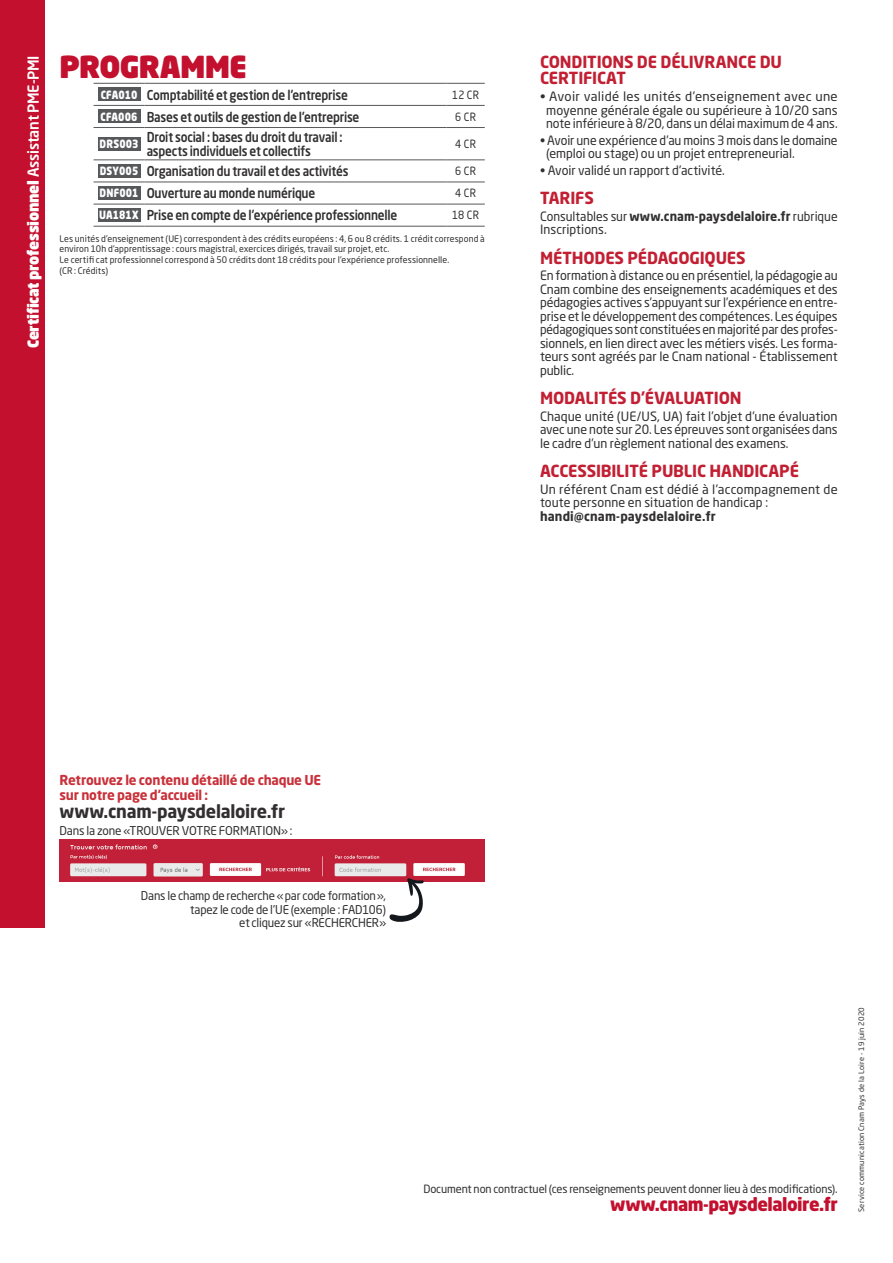
<style>
.page{position:relative;width:893px;height:1263px;background:#fff}
.page>*{position:absolute;margin:0;border:0;box-sizing:border-box;transform-origin:0 0}
.t1{font:900 30px "Neo Sans W1 G";letter-spacing:-.025em;color:#c3102e}
.t2{font:900 18px "Neo Sans W1 G";letter-spacing:-.03em;color:#c3102e}
.t3{font:700 18px "Neo Sans W1 G";letter-spacing:-.015em;color:#312f30}
.t4{font:700 16.5px/16.5px "Neo Sans W1 G";letter-spacing:-.01em;color:#c21f33}
.t5{font:900 15px "Neo Sans W1 G";letter-spacing:-.015em;color:#fff}
.t6{font:500 13.5px/13.5px "Neo Sans W1 G";letter-spacing:-.02em;color:#312f30;scale:.88 1}
.t7{font:700 13.5px/15px "Neo Sans W1 G";letter-spacing:-.02em;color:#c9313a}
.t8{font:12.75px/13.5px "Neo Sans W1 G";color:#312f30;text-align:justify}
.t9{font:12.75px/13.5px "Neo Sans W1 G";color:#312f30;scale:.96 1}
.t10{font:700 12.75px "Neo Sans W1 G";letter-spacing:.01em;color:#312f30}
.t11{font:12px/13.5px "Neo Sans W1 G";letter-spacing:-.015em;color:#312f30;text-align:right;scale:.96 1}
.t12{font:12px "Neo Sans W1 G";letter-spacing:-.015em;color:#312f30}
.t13{font:11.25px "Neo Sans W1 G";letter-spacing:-.01em;color:#312f30}
.t14{font:11.25px "Neo Sans W1 G";letter-spacing:-.01em;color:#312f30;scale:.9 1}
.t15{font:9px/10.8px "Neo Sans W1 G";letter-spacing:.01em;color:#312f30}
.t16{font:7.5px "Neo Sans W1 G";letter-spacing:.02em;color:#312f30}
.s1{font-weight:500}
.s2{font-weight:900;font-size:11.25px;color:#fff}
.s3{font-weight:700}
.s4{font-style:italic}
</style>
<div class="page">
<div style="left:0;top:0;width:44px;height:927px;background:#c3102f"></div>
<hr style="left:94px;top:226px;width:51px;height:1px;background:#57585a">
<hr style="left:145px;top:226px;width:301px;height:1px;background:#57585a">
<hr style="left:446px;top:226px;width:39px;height:1px;background:#57585a">
<hr style="left:94px;top:83px;width:51px;height:1px;background:#57585a">
<hr style="left:145px;top:83px;width:301px;height:1px;background:#57585a">
<hr style="left:446px;top:83px;width:39px;height:1px;background:#57585a">
<hr style="left:94px;top:105px;width:51px;height:1px;background:#57585a">
<hr style="left:145px;top:105px;width:301px;height:1px;background:#57585a">
<hr style="left:446px;top:105px;width:39px;height:1px;background:#57585a">
<hr style="left:94px;top:127px;width:51px;height:1px;background:#57585a">
<hr style="left:145px;top:127px;width:301px;height:1px;background:#57585a">
<hr style="left:446px;top:127px;width:39px;height:1px;background:#57585a">
<hr style="left:94px;top:159px;width:51px;height:1px;background:#57585a">
<hr style="left:145px;top:159px;width:301px;height:1px;background:#57585a">
<hr style="left:446px;top:159px;width:39px;height:1px;background:#57585a">
<hr style="left:94px;top:182px;width:51px;height:1px;background:#57585a">
<hr style="left:145px;top:182px;width:301px;height:1px;background:#57585a">
<hr style="left:446px;top:182px;width:39px;height:1px;background:#57585a">
<hr style="left:94px;top:204px;width:51px;height:1px;background:#57585a">
<hr style="left:145px;top:204px;width:301px;height:1px;background:#57585a">
<hr style="left:446px;top:204px;width:39px;height:1px;background:#57585a">
<div style="left:98px;top:88px;width:42px;height:13px;background:#57585a"></div>
<div style="left:98px;top:110px;width:42px;height:13px;background:#57585a"></div>
<div style="left:98px;top:137px;width:42px;height:13px;background:#57585a"></div>
<div style="left:98px;top:164px;width:42px;height:14px;background:#57585a"></div>
<div style="left:98px;top:186px;width:42px;height:14px;background:#57585a"></div>
<div style="left:98px;top:208px;width:42px;height:14px;background:#57585a"></div>
<img style="left:60px;top:839px;width:425px;height:43px">
<svg style="left:389px;top:878px;width:35px;height:44px"></svg>
<p class="t5" style="left:23px;top:348px;width:294px;rotate:-90deg">Certificat professionnel <span class="s1">Assistant PME-PMI</span></p>
<h1 class="t1" style="left:60px;top:47px;width:189px">PROGRAMME</h1>
<p class="t6" style="left:101px;top:87px;width:282px"><span class="s2">CFA010</span> Comptabilité et gestion de l’entreprise</p>
<p class="t14" style="left:452px;top:88px;width:31px">12 CR</p>
<p class="t6" style="left:100px;top:110px;width:296px"><span class="s2">CFA006</span> Bases et outils de gestion de l’entreprise</p>
<p class="t14" style="left:455px;top:110px;width:25px">6 CR</p>
<p class="t6" style="left:147px;top:130px;width:224px;text-indent:-47px"><sub>DRS003</sub> Droit social : bases du droit du travail : aspects individuels et collectifs</p>
<p class="t14" style="left:455px;top:137px;width:25px">4 CR</p>
<p class="t6" style="left:100px;top:164px;width:284px"><span class="s2">DSY005</span> Organisation du travail et des activités</p>
<p class="t14" style="left:455px;top:164px;width:25px">6 CR</p>
<p class="t6" style="left:100px;top:186px;width:247px"><span class="s2">DNF001</span> Ouverture au monde numérique</p>
<p class="t14" style="left:455px;top:186px;width:25px">4 CR</p>
<p class="t6" style="left:99px;top:208px;width:340px"><span class="s2">UA181X</span> Prise en compte de l’expérience professionnelle</p>
<p class="t14" style="left:452px;top:208px;width:31px">18 CR</p>
<p class="t15" style="left:60px;top:233px;width:427px">Les unités d’enseignement (UE) correspondent à des crédits européens : 4, 6 ou 8 crédits. 1 crédit correspond à environ 10h d’apprentissage : cours magistral, exercices dirigés, travail sur projet, etc.<br>Le certifi cat professionnel correspond à 50 crédits dont 18 crédits pour l’expérience professionnelle.<br>(CR : Crédits)</p>
<p class="t4" style="left:540px;top:53px;width:244px">CONDITIONS DE DÉLIVRANCE DU<br>CERTIFICAT</p>
<p class="t8" style="left:540px;top:89px;width:299px;text-align:center">• Avoir validé les unités d’enseignement avec une moyenne générale égale ou supérieure à 10/20 sans note inférieure à 8/20, dans un délai maximum de 4 ans.</p>
<p class="t9" style="left:546px;top:133px;width:305px;text-indent:-6px">• Avoir une expérience d’au moins 3 mois dans le domaine (emploi ou stage) ou un projet entrepreneurial.</p>
<p class="t8" style="left:540px;top:163px;width:186px">• Avoir validé un rapport d’activité.</p>
<p class="t4" style="left:540px;top:190px;width:55px">TARIFS</p>
<p class="t9" style="left:540px;top:209px;width:312px">Consultables sur <span class="s3">www.cnam-paysdelaloire.fr</span> rubrique<br>Inscriptions<span class="s4">.</span></p>
<p class="t4" style="left:540px;top:249px;width:207px">MÉTHODES PÉDAGOGIQUES</p>
<p class="t8" style="left:540px;top:269px;width:299px">En formation à distance ou en présentiel, la pédagogie au Cnam combine des enseignements académiques et des pédagogies actives s’appuyant sur l’expérience en entre&shy;prise et le développement des compétences. Les équipes pédagogiques sont constituées en majorité par des profes&shy;sionnels, en lien direct avec les métiers visés. Les forma&shy;teurs sont agréés par le Cnam national - Établissement public.</p>
<p class="t4" style="left:540px;top:389px;width:203px">MODALITÉS D’ÉVALUATION</p>
<p class="t8" style="left:540px;top:409px;width:299px">Chaque unité (UE/US, UA) fait l’objet d’une évaluation avec une note sur 20. Les épreuves sont organisées dans le cadre d’un règlement national des examens.</p>
<p class="t4" style="left:540px;top:462px;width:261px">ACCESSIBILITÉ PUBLIC HANDICAPÉ</p>
<p class="t8" style="left:540px;top:482px;width:299px">Un référent Cnam est dédié à l’accompagnement de toute personne en situation de handicap :</p>
<p class="t10" style="left:540px;top:508px;width:177px">handi@cnam-paysdelaloire.fr</p>
<p class="t7" style="left:60px;top:772px;width:263px">Retrouvez le contenu détaillé de chaque UE sur notre page d’accueil :</p>
<h2 class="t3" style="left:60px;top:799px;width:227px">www.cnam-paysdelaloire.fr</h2>
<p class="t12" style="left:60px;top:824px;width:234px">Dans la zone «TROUVER VOTRE FORMATION» :</p>
<p class="t11" style="left:141px;top:889px;width:257px">Dans le champ de recherche «par code formation», tapez le code de l’UE (exemple : FAD106)<br>et cliquez sur «RECHERCHER»</p>
<p class="t13" style="left:423px;top:1182px;width:416px">Document non contractuel (ces renseignements peuvent donner lieu à des modifications).</p>
<h2 class="t2" style="left:610px;top:1193px;width:229px">www.cnam-paysdelaloire.fr</h2>
<p class="t16" style="left:857px;top:1212px;width:206px;rotate:-90deg">Service communication Cnam Pays de la Loire - 19 juin 2020</p>
</div>
